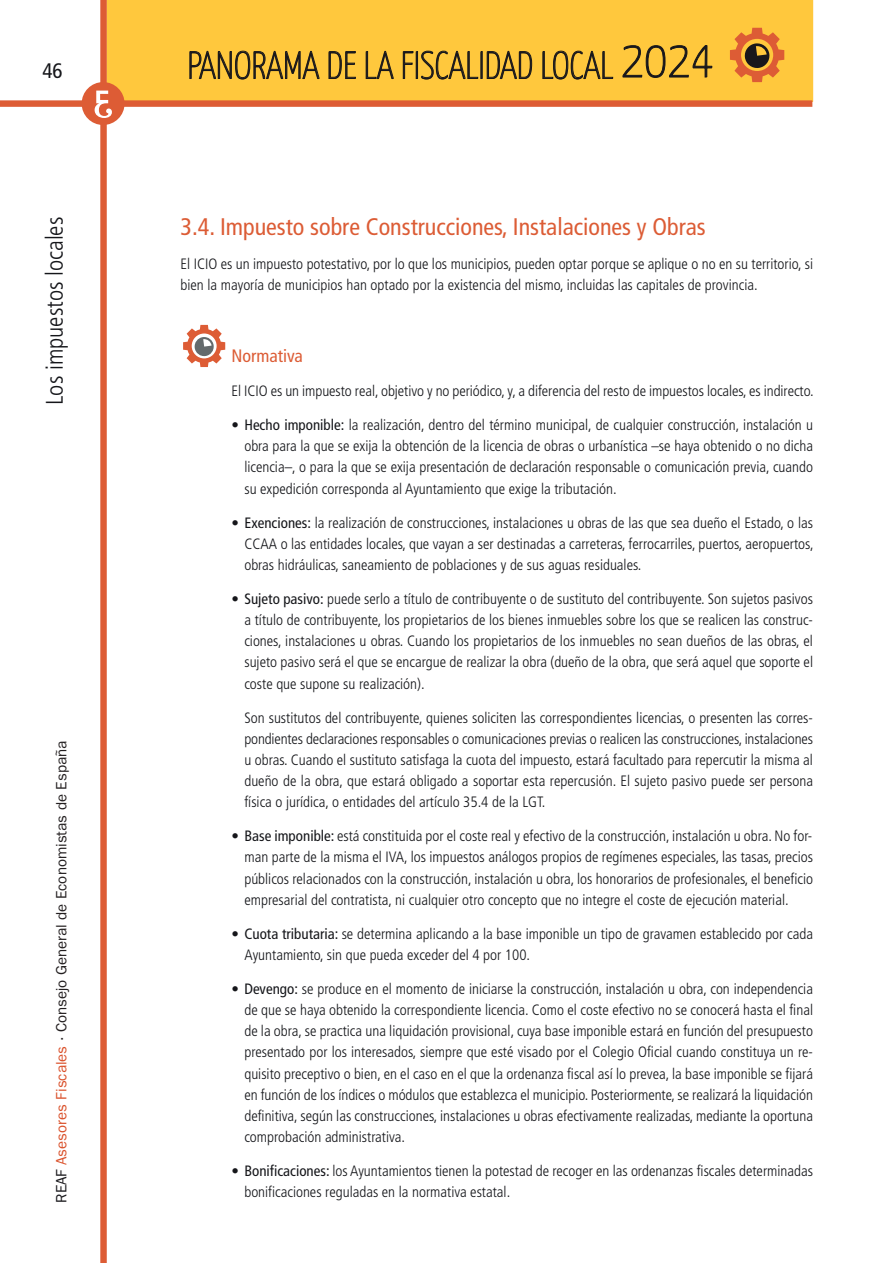
<style>
.page{position:relative;width:893px;height:1263px;background:#fff}
.page>*{position:absolute;margin:0;border:0;box-sizing:border-box;transform-origin:0 0}
.t1{font:100 38.55px "Yanone Kaffeesatz";color:#18171b}
.t2{font:condensed 24px "Frutiger";color:#dc5c35}
.t3{font:300 condensed 24px "Frutiger";color:#15161a}
.t4{font:condensed 21px "Frutiger";color:#15161a}
.t5{font:condensed 18px "Frutiger";color:#dc5c35}
.t6{font:300 condensed 15px/21.1px "Frutiger";color:#15161a;text-align:justify}
.t7{font:15px "Franklin Gothic";color:#231f20}
.s1{color:#18171b}
.s2{color:#da512b}
.s3{font-size:52.35px}
.s4{font-weight:400}
</style>
<div class="page">
<div style="left:107px;top:0;width:706px;height:102px;background:#ffc83d"></div>
<div style="left:100px;top:0;width:7px;height:1263px;background:#dd5c35"></div>
<div style="left:0;top:100px;width:812px;height:7px;background:#dd5c35"></div>
<div style="left:82px;top:82px;width:43px;height:43px;background:#dd5c35;border-radius:50%"></div>
<svg style="left:95px;top:91px;width:17px;height:27px"></svg>
<svg style="left:730px;top:28px;width:54px;height:54px;background:#d18435"></svg>
<svg style="left:183px;top:325px;width:42px;height:42px"></svg>
<h3 class="t4" style="left:42px;top:61px;width:22px">46</h3>
<h2 class="t3" style="left:43px;top:405px;width:190px;rotate:-90deg">Los impuestos locales</h2>
<p class="t7" style="left:53px;top:1203px;width:463px;rotate:-90deg"><span class="s1">REAF</span> <span class="s2">Asesores Fiscales</span> · Consejo General de Economistas de España</p>
<h1 class="t1" style="left:187px;top:51px;width:528px">PANORAMA DE LA FISCALIDAD LOCAL <span class="s3">2024</span></h1>
<h2 class="t2" style="left:181px;top:215px;width:527px">3.4. Impuesto sobre Construcciones, Instalaciones y Obras</h2>
<p class="t6" style="left:181px;top:254px;width:634px">El ICIO es un impuesto potestativo, por lo que los municipios, pueden optar porque se aplique o no en su territorio, si bien la mayoría de municipios han optado por la existencia del mismo, incluidas las capitales de provincia.</p>
<p class="t5" style="left:232px;top:347px;width:73px">Normativa</p>
<p class="t6" style="left:232px;top:381px;width:583px">El ICIO es un impuesto real, objetivo y no periódico, y, a diferencia del resto de impuestos locales, es indirecto.</p>
<p class="t6" style="left:244px;top:415px;width:570px;text-indent:-13px">• <span class="s4">Hecho imponible:</span> la realización, dentro del término municipal, de cualquier construcción, instalación u obra para la que se exija la obtención de la licencia de obras o urbanística –se haya obtenido o no dicha licencia–, o para la que se exija presentación de declaración responsable o comunicación previa, cuando su expedición corresponda al Ayuntamiento que exige la tributación.</p>
<p class="t6" style="left:244px;top:513px;width:571px;text-indent:-13px">• <span class="s4">Exenciones:</span> la realización de construcciones, instalaciones u obras de las que sea dueño el Estado, o las CCAA o las entidades locales, que vayan a ser destinadas a carreteras, ferrocarriles, puertos, aeropuertos, obras hidráulicas, saneamiento de poblaciones y de sus aguas residuales.</p>
<p class="t6" style="left:244px;top:589px;width:570px;text-indent:-13px">• <span class="s4">Sujeto pasivo:</span> puede serlo a título de contribuyente o de sustituto del contribuyente. Son sujetos pasivos a título de contribuyente, los propietarios de los bienes inmuebles sobre los que se realicen las construc&shy;ciones, instalaciones u obras. Cuando los propietarios de los inmuebles no sean dueños de las obras, el sujeto pasivo será el que se encargue de realizar la obra (dueño de la obra, que será aquel que soporte el coste que supone su realización).</p>
<p class="t6" style="left:244px;top:708px;width:570px">Son sustitutos del contribuyente, quienes soliciten las correspondientes licencias, o presenten las corres&shy;pondientes declaraciones responsables o comunicaciones previas o realicen las construcciones, instalaciones u obras. Cuando el sustituto satisfaga la cuota del impuesto, estará facultado para repercutir la misma al dueño de la obra, que estará obligado a soportar esta repercusión. El sujeto pasivo puede ser persona física o jurídica, o entidades del artículo 35.4 de la LGT.</p>
<p class="t6" style="left:244px;top:826px;width:570px;text-indent:-13px">• <span class="s4">Base imponible:</span> está constituida por el coste real y efectivo de la construcción, instalación u obra. No for&shy;man parte de la misma el IVA, los impuestos análogos propios de regímenes especiales, las tasas, precios públicos relacionados con la construcción, instalación u obra, los honorarios de profesionales, el beneficio empresarial del contratista, ni cualquier otro concepto que no integre el coste de ejecución material.</p>
<p class="t6" style="left:244px;top:924px;width:570px;text-indent:-13px">• <span class="s4">Cuota tributaria:</span> se determina aplicando a la base imponible un tipo de gravamen establecido por cada<br>Ayuntamiento, sin que pueda exceder del 4 por 100.</p>
<p class="t6" style="left:244px;top:979px;width:570px;text-indent:-13px">• <span class="s4">Devengo:</span> se produce en el momento de iniciarse la construcción, instalación u obra, con independencia de que se haya obtenido la correspondiente licencia. Como el coste efectivo no se conocerá hasta el final de la obra, se practica una liquidación provisional, cuya base imponible estará en función del presupuesto presentado por los interesados, siempre que esté visado por el Colegio Oficial cuando constituya un re&shy;quisito preceptivo o bien, en el caso en el que la ordenanza fiscal así lo prevea, la base imponible se fijará en función de los índices o módulos que establezca el municipio. Posteriormente, se realizará la liquidación definitiva, según las construcciones, instalaciones u obras efectivamente realizadas, mediante la oportuna comprobación administrativa.</p>
<p class="t6" style="left:244px;top:1161px;width:570px;text-indent:-13px">• <span class="s4">Bonificaciones:</span> los Ayuntamientos tienen la potestad de recoger en las ordenanzas fiscales determinadas bonificaciones reguladas en la normativa estatal.</p>
</div>
